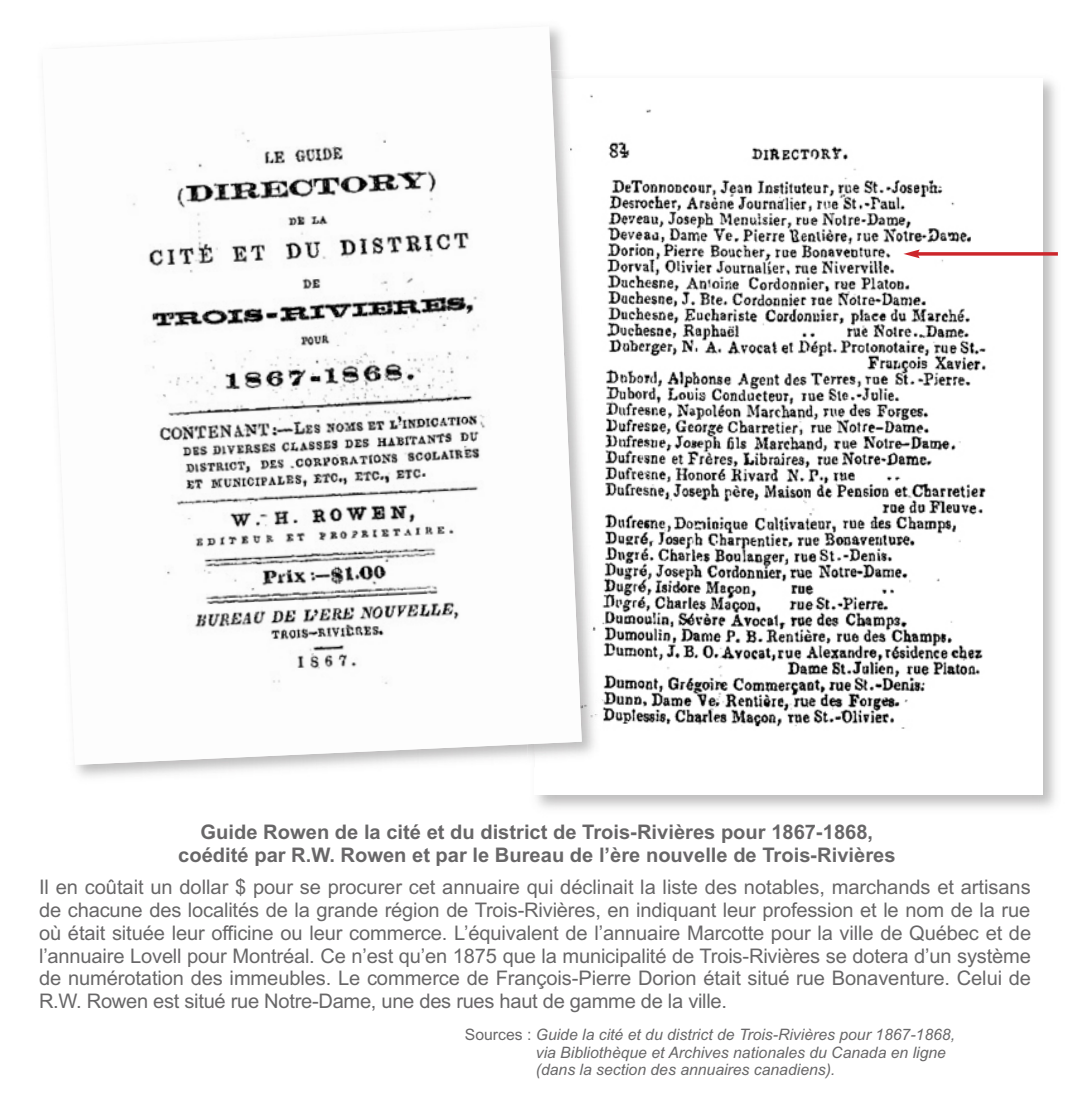
<style>
.page{position:relative;width:1073px;height:1105px;background:#fff}
.page>*{position:absolute;margin:0;border:0;box-sizing:border-box;transform-origin:0 0}
.t1{font:20.12px/22.8px "Arial";letter-spacing:-.015em;color:#686768;text-align:justify}
.t2{font:700 20.12px/22.8px "Arial";color:#686768;text-align:center}
.t3{font:italic 15.75px/17.5px "Arial";color:#686768}
.s1{font-style:normal}
</style>
<div class="page">
<img style="left:536px;top:80px;width:522px;height:728px">
<img style="left:536px;top:80px;width:506px;height:715px">
<img style="left:76px;top:765px;width:497px;height:24px">
<img style="left:535px;top:80px;width:70px;height:687px">
<img style="left:83px;top:27px;width:498px;height:738px">
<svg style="left:919px;top:252px;width:138px;height:4px"></svg>
<svg style="left:903px;top:250px;width:16px;height:8px"></svg>
<p class="t2" style="left:178px;top:821px;width:718px">Guide Rowen de la cité et du district de Trois-Rivières pour 1867-1868, coédité par R.W. Rowen et par le Bureau de l’ère nouvelle de Trois-Rivières</p>
<p class="t1" style="left:39px;top:876px;width:993px">Il en coûtait un dollar $ pour se procurer cet annuaire qui déclinait la liste des notables, marchands et artisans de chacune des localités de la grande région de Trois-Rivières, en indiquant leur profession et le nom de la rue où était située leur officine ou leur commerce. L’équivalent de l’annuaire Marcotte pour la ville de Québec et de l’annuaire Lovell pour Montréal. Ce n’est qu’en 1875 que la municipalité de Trois-Rivières se dotera d’un système de numérotation des immeubles. Le commerce de François-Pierre Dorion était situé rue Bonaventure. Celui de R.W. Rowen est situé rue Notre-Dame, une des rues haut de gamme de la ville.</p>
<p class="t3" style="left:535px;top:1026px;width:420px;text-indent:-71px"><span class="s1">Sources :</span> Guide la cité et du district de Trois-Rivières pour 1867-1868, via Bibliothèque et Archives nationales du Canada en ligne (dans la section des annuaires canadiens).</p>
</div>
